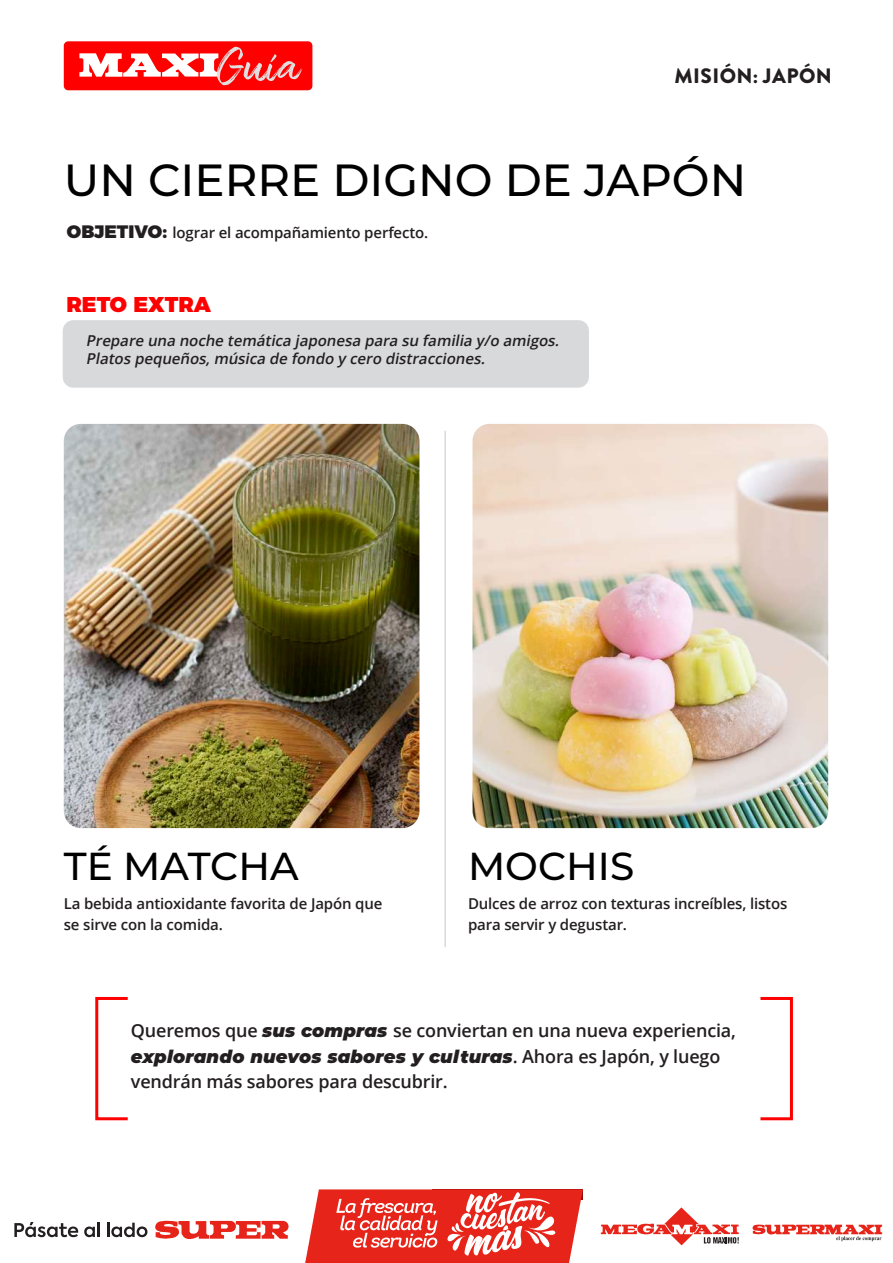
<style>
.page{position:relative;width:893px;height:1263px;background:#fff}
.page>*{position:absolute;margin:0;border:0;box-sizing:border-box;transform-origin:0 0}
.t1{font:500 45px "Montserrat";color:#000}
.t2{font:500 39px "Montserrat";color:#000}
.t3{font:900 21.45px "Montserrat";color:#f00}
.t4{font:900 20.85px "Brandon Grotesque";letter-spacing:.02em;color:#231f20}
.t5{font:600 18px "Open Sans";letter-spacing:-.01em;color:#231f20}
.t6{font:italic 900 18px "Montserrat";letter-spacing:.01em;color:#231f20}
.t7{font:600 15px/21px "Open Sans";letter-spacing:-.01em;color:#231f20}
.t8{font:italic 600 15px/18px "Open Sans";color:#231f20}
.s1{font-family:"Montserrat";font-weight:900;font-size:18px}
.s2{font-family:"Montserrat";font-weight:900;font-style:italic}
.s3{font-family:"Open Sans";font-weight:600;font-style:normal}
</style>
<div class="page">
<svg style="left:601px;top:1207px;width:138px;height:38px"></svg>
<svg style="left:752px;top:1224px;width:130px;height:17px"></svg>
<svg style="left:155px;top:1220px;width:134px;height:20px"></svg>
<svg style="left:14px;top:1222px;width:64px;height:15px"></svg>
<svg style="left:84px;top:1226px;width:11px;height:11px"></svg>
<hr style="left:97px;top:1223px;width:3px;height:14px;background:#231f20">
<svg style="left:107px;top:1223px;width:40px;height:14px"></svg>
<svg style="left:305px;top:1189px;width:278px;height:74px"></svg>
<div style="left:63px;top:320px;width:526px;height:68px;background:#d8d9db;border-radius:11px"></div>
<img style="left:64px;top:424px;width:355px;height:404px">
<img style="left:472px;top:424px;width:356px;height:404px">
<div style="left:759px;top:997px;width:34px;height:123px;border:3px solid #f00"></div>
<div style="left:95px;top:997px;width:34px;height:123px;border:3px solid #f00"></div>
<hr style="left:444px;top:431px;width:2px;height:515px;background:#d8d9db">
<div style="left:64px;top:41px;width:248px;height:49px;background:#f00;border-radius:4px"></div>
<svg style="left:79px;top:47px;width:223px;height:38px"></svg>
<h3 class="t4" style="left:674px;top:61px;width:159px">MISIÓN: JAPÓN</h3>
<h1 class="t1" style="left:64px;top:148px;width:684px">UN CIERRE DIGNO DE JAPÓN</h1>
<p class="t7" style="left:67px;top:221px;width:363px"><span class="s1">OBJETIVO:</span> lograr el acompañamiento perfecto.</p>
<h3 class="t3" style="left:66px;top:286px;width:146px">RETO EXTRA</h3>
<p class="t8" style="left:86px;top:332px;width:478px">Prepare una noche temática japonesa para su familia y/o amigos.<br>Platos pequeños,música de fondo y cero distracciones.</p>
<h2 class="t2" style="left:64px;top:839px;width:236px">TÉ MATCHA</h2>
<h2 class="t2" style="left:468px;top:839px;width:168px">MOCHIS</h2>
<p class="t7" style="left:64px;top:893px;width:320px">La bebida antioxidante favorita de Japón que se sirve con la comida.</p>
<p class="t7" style="left:468px;top:893px;width:321px">Dulces de arroz con texturas increíbles, listos para servir y degustar.</p>
<p class="t5" style="left:131px;top:1018px;width:607px">Queremos que <span class="s2">sus compras</span> se conviertan en una nueva experiencia,</p>
<p class="t6" style="left:131px;top:1043px;width:591px">explorando nuevos sabores y culturas<span class="s3">. Ahora es Japón, y luego</span></p>
<p class="t5" style="left:131px;top:1069px;width:318px">vendrán más sabores para descubrir.</p>
</div>
